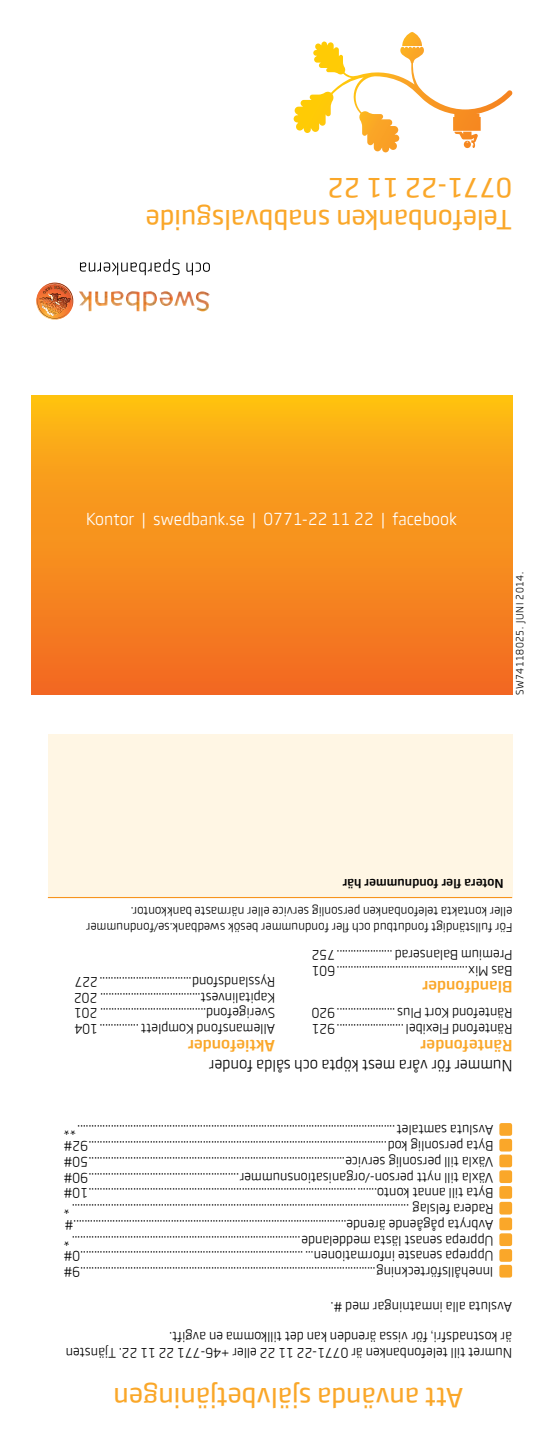
<style>
.page{position:relative;width:543px;height:1448px;background:#fff}
.page>*{position:absolute;margin:0;border:0;box-sizing:border-box;transform-origin:0 0}
.t1{font:500 27px/32.2px "Swedbank Sans";color:#faa729}
.t2{font:16.88px "Swedbank Sans";color:#fff}
.t3{font:15.75px "Swedbank Sans";color:#000}
.t4{font:700 15.75px "Swedbank Sans";color:#faa729}
.t5{font:13.5px/15.8px "Swedbank Sans";color:#000}
.t6{font:12.38px/15.8px "Swedbank Sans";color:#000}
.t7{font:700 12.38px "Swedbank Sans";color:#000}
.t8{font:10.12px "Swedbank Sans";letter-spacing:.05em;color:#000}
</style>
<div class="page">
<svg style="left:293px;top:32px;width:219px;height:120px"></svg>
<svg style="left:186px;top:263px;width:24px;height:12px"></svg>
<svg style="left:80px;top:259px;width:99px;height:16px"></svg>
<img style="left:196px;top:291px;width:13px;height:20px">
<img style="left:160px;top:291px;width:34px;height:15px">
<img style="left:143px;top:291px;width:14px;height:20px">
<img style="left:126px;top:291px;width:13px;height:20px">
<img style="left:111px;top:291px;width:12px;height:15px">
<img style="left:95px;top:292px;width:12px;height:14px">
<img style="left:79px;top:292px;width:12px;height:19px">
<svg style="left:36px;top:282px;width:37px;height:38px"></svg>
<div style="left:32px;top:395px;width:479px;height:299px;background:linear-gradient(to bottom,#fdba15,#f26724)"></div>
<div style="left:48px;top:734px;width:463px;height:164px;background:#fff6e4"></div>
<hr style="left:48px;top:897px;width:463px;height:1px;background:#f7941e">
<div style="left:499px;top:1265px;width:12px;height:12px;background:#faa729;border-radius:2px"></div>
<div style="left:499px;top:1249px;width:12px;height:13px;background:#faa729;border-radius:2px"></div>
<div style="left:499px;top:1233px;width:12px;height:13px;background:#faa729;border-radius:2px"></div>
<div style="left:499px;top:1217px;width:12px;height:13px;background:#faa729;border-radius:2px"></div>
<div style="left:499px;top:1202px;width:12px;height:12px;background:#faa729;border-radius:2px"></div>
<div style="left:499px;top:1186px;width:12px;height:13px;background:#faa729;border-radius:2px"></div>
<div style="left:499px;top:1170px;width:12px;height:13px;background:#faa729;border-radius:2px"></div>
<div style="left:499px;top:1154px;width:12px;height:13px;background:#faa729;border-radius:2px"></div>
<div style="left:499px;top:1139px;width:12px;height:12px;background:#faa729;border-radius:2px"></div>
<div style="left:499px;top:1123px;width:12px;height:13px;background:#faa729;border-radius:2px"></div>
<h1 class="t1" style="left:511px;top:236px;width:368px;rotate:-180deg">Telefonbanken snabbvalsguide<br>0771-22 11 22</h1>
<p class="t2" style="left:86px;top:509px;width:372px">Kontor | swedbank.se | 0771-22 11 22 | facebook</p>
<p class="t8" style="left:513px;top:695px;width:125px;rotate:-90deg">SW74118025. JUNI 2014.</p>
<p class="t7" style="left:503px;top:891px;width:162px;rotate:-180deg">Notera fler fondnummer här</p>
<p class="t6" style="left:512px;top:935px;width:427px;rotate:-180deg">För fullständigt fondutbud och fler fondnummer besök swedbank.se/fondnummer eller kontakta telefonbanken personlig service eller närmaste bankkontor.</p>
<p class="t5" style="left:275px;top:1037px;width:202px;text-align:justify;rotate:-180deg">Allemansfond Komplett .............. 104<br>Sverigefond...................................... 201<br>Kapitalinvest.................................... 202<br>Rysslandsfond................................. 227</p>
<p class="t4" style="left:275px;top:1055px;width:89px;rotate:-180deg">Aktiefonder</p>
<p class="t5" style="left:512px;top:978px;width:202px;rotate:-180deg">Bas Mix............................................... 601<br>Premium Balanserad .................... 752</p>
<p class="t4" style="left:512px;top:997px;width:91px;rotate:-180deg">Blandfonder</p>
<p class="t5" style="left:512px;top:1037px;width:202px;rotate:-180deg">Räntefond Flexibel........................ 921<br>Räntefond Kort Plus..................... 920</p>
<p class="t4" style="left:512px;top:1055px;width:93px;rotate:-180deg">Räntefonder</p>
<p class="t3" style="left:512px;top:1075px;width:304px;rotate:-180deg">Nummer för våra mest köpta och sålda fonder</p>
<p class="t5" style="left:493px;top:1280px;width:431px;text-align:justify;rotate:-180deg">Innehållsförteckning..........................................................................................................9# Upprepa senaste informationen... ................................................................................0# Upprepa senast lästa meddelande..................................................................................* Avbryta pågående ärende..................................................................................................# Radera felslag .........................................................................................................................* Byta till annat konto.......................................................................................................10# Växla till nytt person-/organisationsnummer......................................................90# Växla till personlig service............................................................................................50# Byta personlig kod...........................................................................................................92# Avsluta samtalet..................................................................................................................**</p>
<p class="t5" style="left:511px;top:1315px;width:183px;rotate:-180deg">Avsluta alla inmatningar med #.</p>
<p class="t5" style="left:511px;top:1361px;width:447px;rotate:-180deg">Numret till telefonbanken är 0771-22 11 22 eller +46-771 22 11 22. Tjänsten är kostnadsfri, för vissa ärenden kan det tillkomma en avgift.</p>
<h1 class="t1" style="left:463px;top:1414px;width:351px;rotate:-180deg">Att använda självbetjäningen</h1>
</div>
